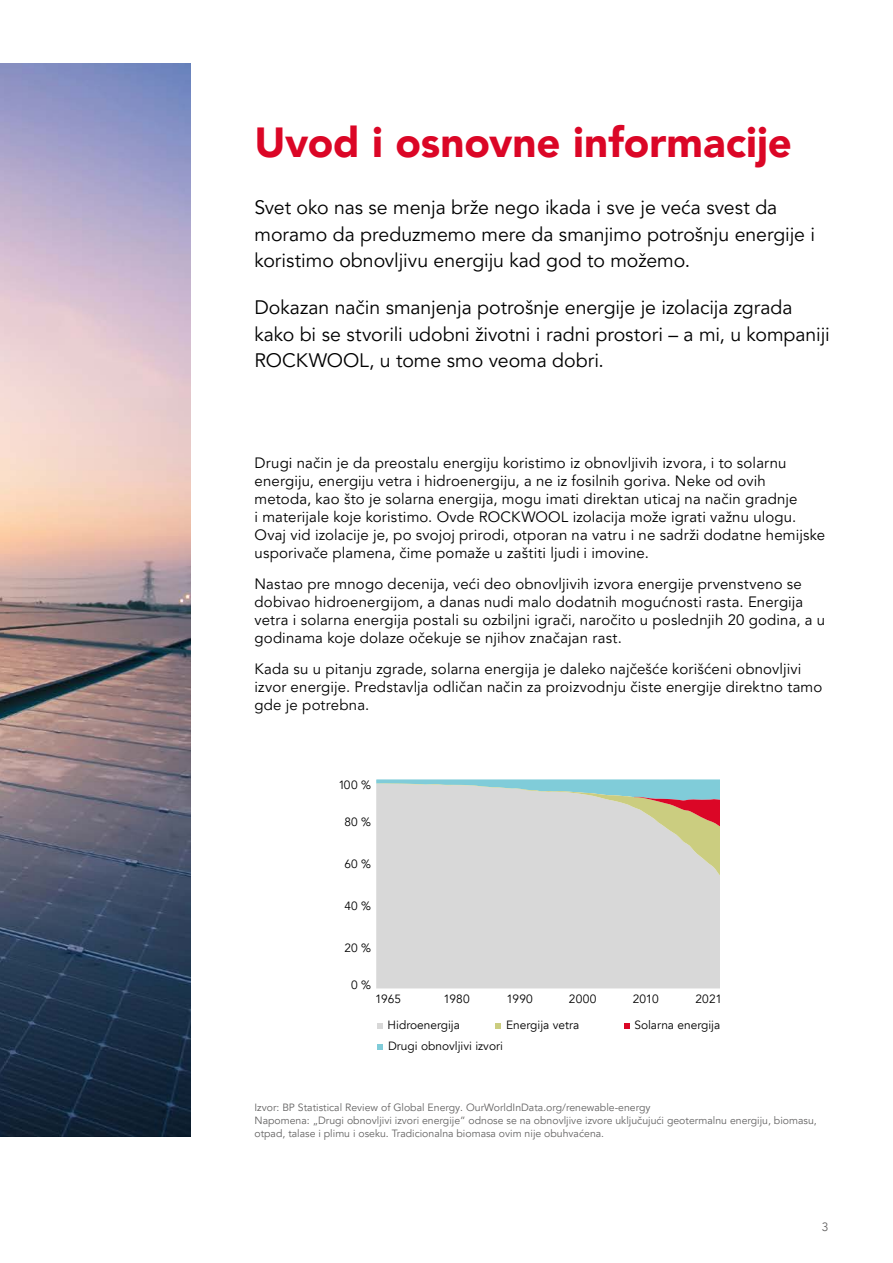
<style>
.page{position:relative;width:893px;height:1263px;background:#fff}
.page>*{position:absolute;margin:0;border:0;box-sizing:border-box;transform-origin:0 0}
.t1{font:900 42px "Avenir LT Pro";color:#db0626}
.t2{font:19.5px/26.2px "Avenir LT Pro";letter-spacing:-.005em;color:#000}
.t3{font:15px/18px "Avenir LT Pro";letter-spacing:.01em;color:#000}
.t4{font:12px "Avenir LT Pro";color:#646363}
.t5{font:11.85px "Avenir";color:#000}
.t6{font:10.5px/12.6px "Avenir LT Pro";color:#646363}
</style>
<div class="page">
<img style="left:0;top:64px;width:191px;height:1073px">
<div style="left:377px;top:876px;width:343px;height:112px;background:#d8d8d8"></div>
<svg style="left:377px;top:779px;width:343px;height:97px;background:#ccd0cc"></svg>
<svg style="left:377px;top:1023px;width:6px;height:6px"></svg>
<svg style="left:495px;top:1023px;width:6px;height:6px"></svg>
<svg style="left:624px;top:1023px;width:6px;height:6px"></svg>
<svg style="left:377px;top:1044px;width:6px;height:6px"></svg>
<h1 class="t1" style="left:254px;top:117px;width:539px">Uvod i osnovne informacije</h1>
<h2 class="t2" style="left:254px;top:195px;width:562px">Svet oko nas se menja brže nego ikada i sve je veća svest da moramo da preduzmemo mere da smanjimo potrošnju energije i koristimo obnovljivu energiju kad god to možemo.</h2>
<h2 class="t2" style="left:254px;top:295px;width:577px">Dokazan način smanjenja potrošnje energije je izolacija zgrada kako bi se stvorili udobni životni i radni prostori – a mi, u kompaniji<br>ROCKWOOL, u tome smo veoma dobri.</h2>
<p class="t3" style="left:254px;top:454px;width:572px">Drugi način je da preostalu energiju koristimo iz obnovljivih izvora, i to solarnu energiju, energiju vetra i hidroenergiju, a ne iz fosilnih goriva. Neke od ovih metoda, kao što je solarna energija, mogu imati direktan uticaj na način gradnje<br>i materijale koje koristimo. Ovde ROCKWOOL izolacija može igrati važnu ulogu.<br>Ovaj vid izolacije je, po svojoj prirodi, otporan na vatru i ne sadrži dodatne hemijske usporivače plamena, čime pomaže u zaštiti ljudi i imovine.</p>
<p class="t3" style="left:254px;top:575px;width:572px">Nastao pre mnogo decenija, veći deo obnovljivih izvora energije prvenstveno se dobivao hidroenergijom, a danas nudi malo dodatnih mogućnosti rasta. Energija vetra i solarna energija postali su ozbiljni igrači, naročito u poslednjih 20 godina, a u godinama koje dolaze očekuje se njihov značajan rast.</p>
<p class="t3" style="left:254px;top:660px;width:569px">Kada su u pitanju zgrade, solarna energija je daleko najčešće korišćeni obnovljivi izvor energije. Predstavlja odličan način za proizvodnju čiste energije direktno tamo gde je potrebna.</p>
<p class="t5" style="left:339px;top:777px;width:34px">100 %</p>
<p class="t5" style="left:345px;top:814px;width:28px">80 %</p>
<p class="t5" style="left:345px;top:857px;width:28px">60 %</p>
<p class="t5" style="left:345px;top:899px;width:28px">40 %</p>
<p class="t5" style="left:344px;top:941px;width:28px">20 %</p>
<p class="t5" style="left:351px;top:977px;width:21px">0 %</p>
<p class="t5" style="left:375px;top:992px;width:27px">1965</p>
<p class="t5" style="left:444px;top:992px;width:28px">1980</p>
<p class="t5" style="left:506px;top:992px;width:28px">1990</p>
<p class="t5" style="left:569px;top:992px;width:29px">2000</p>
<p class="t5" style="left:633px;top:992px;width:28px">2010</p>
<p class="t5" style="left:695px;top:992px;width:28px">2021</p>
<p class="t5" style="left:388px;top:1018px;width:74px">Hidroenergija</p>
<p class="t5" style="left:506px;top:1018px;width:75px">Energija vetra</p>
<p class="t5" style="left:634px;top:1018px;width:87px">Solarna energija</p>
<p class="t5" style="left:388px;top:1039px;width:116px">Drugi obnovljivi izvori</p>
<p class="t6" style="left:254px;top:1102px;width:564px">Izvor: BP Statistical Review of Global Energy. OurWorldInData.org/renewable-energy<br>Napomena: „Drugi obnovljivi izvori energije” odnose se na obnovljive izvore uključujući geotermalnu energiju, biomasu, otpad, talase i plimu i oseku. Tradicionalna biomasa ovim nije obuhvaćena.</p>
<p class="t4" style="left:822px;top:1220px;width:8px">3</p>
</div>
